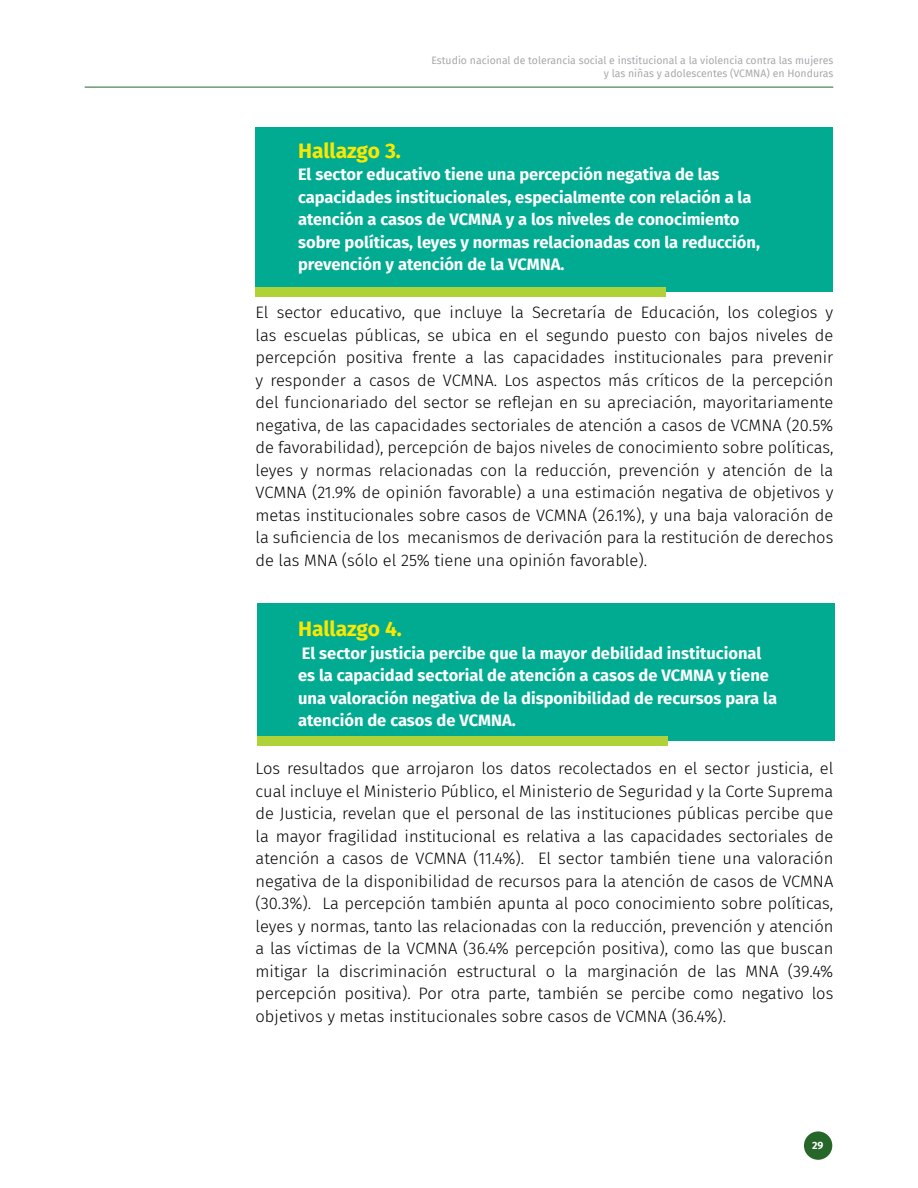
<style>
.page{position:relative;width:918px;height:1188px;background:#fff}
.page>*{position:absolute;margin:0;border:0;box-sizing:border-box;transform-origin:0 0}
.t1{font:700 21px "Fira Sans";letter-spacing:-.005em;color:#fae800}
.t2{font:300 16.5px/22.5px "Fira Sans";color:#000;text-align:justify}
.t3{font:700 16.5px/22.5px "Fira Sans";color:#fff}
.t4{font:10.5px/13.5px "Fira Sans";color:#a7a9ac;text-align:right}
.t5{font:700 10.5px "Fira Sans";color:#fff}
</style>
<div class="page">
<hr style="left:85px;top:87px;width:748px;height:1px;background:#266629">
<div style="left:804px;top:1131px;width:28px;height:29px;background:#266629;border-radius:50%"></div>
<div style="left:256px;top:128px;width:577px;height:164px;background:#00ab92"></div>
<div style="left:256px;top:287px;width:410px;height:10px;background:#b0d239"></div>
<div style="left:257px;top:603px;width:578px;height:138px;background:#00ab92"></div>
<div style="left:257px;top:736px;width:411px;height:10px;background:#b0d239"></div>
<p class="t4" style="left:431px;top:53px;width:403px">Estudio nacional de tolerancia social e institucional a la violencia contra las mujeres y las niñas y adolescentes (VCMNA) en Honduras</p>
<p class="t1" style="left:298px;top:133px;width:104px">Hallazgo 3.</p>
<p class="t3" style="left:298px;top:162px;width:463px">El sector educativo tiene una percepción negativa de las capacidades institucionales, especialmente con relación a la atención a casos de VCMNA y a los niveles de conocimiento sobre políticas, leyes y normas relacionadas con la reducción, prevención y atención de la VCMNA.</p>
<p class="t2" style="left:256px;top:301px;width:579px">El sector educativo, que incluye la Secretaría de Educación, los colegios y las escuelas públicas, se ubica en el segundo puesto con bajos niveles de percepción positiva frente a las capacidades institucionales para prevenir y responder a casos de VCMNA. Los aspectos más críticos de la percepción del funcionariado del sector se reflejan en su apreciación, mayoritariamente negativa, de las capacidades sectoriales de atención a casos de VCMNA (20.5% de favorabilidad), percepción de bajos niveles de conocimiento sobre políticas, leyes y normas relacionadas con la reducción, prevención y atención de la VCMNA (21.9% de opinión favorable) a una estimación negativa de objetivos y metas institucionales sobre casos de VCMNA (26.1%), y una baja valoración de la suficiencia de los mecanismos de derivación para la restitución de derechos de las MNA (sólo el 25% tiene una opinión favorable).</p>
<p class="t1" style="left:298px;top:611px;width:105px">Hallazgo 4.</p>
<p class="t3" style="left:298px;top:641px;width:480px">El sector justicia percibe que la mayor debilidad institucional es la capacidad sectorial de atención a casos de VCMNA y tiene una valoración negativa de la disponibilidad de recursos para la atención de casos de VCMNA.</p>
<p class="t2" style="left:256px;top:757px;width:579px">Los resultados que arrojaron los datos recolectados en el sector justicia, el cual incluye el Ministerio Público, el Ministerio de Seguridad y la Corte Suprema de Justicia, revelan que el personal de las instituciones públicas percibe que la mayor fragilidad institucional es relativa a las capacidades sectoriales de atención a casos de VCMNA (11.4%). El sector también tiene una valoración negativa de la disponibilidad de recursos para la atención de casos de VCMNA (30.3%). La percepción también apunta al poco conocimiento sobre políticas, leyes y normas, tanto las relacionadas con la reducción, prevención y atención a las víctimas de la VCMNA (36.4% percepción positiva), como las que buscan mitigar la discriminación estructural o la marginación de las MNA (39.4% percepción positiva). Por otra parte, también se percibe como negativo los objetivos y metas institucionales sobre casos de VCMNA (36.4%).</p>
<p class="t5" style="left:812px;top:1136px;width:13px">29</p>
</div>
